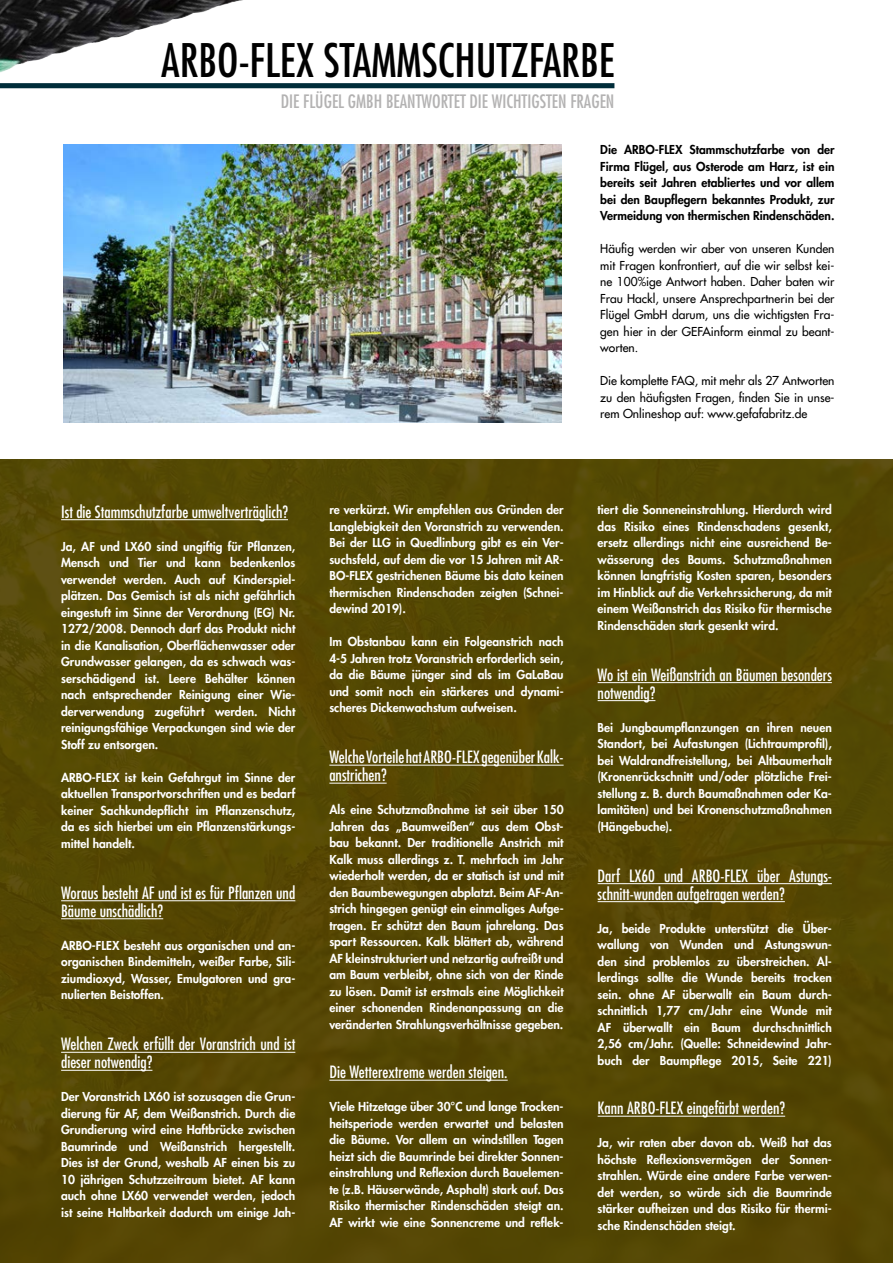
<style>
.page{position:relative;width:893px;height:1263px;background:#fff}
.page>*{position:absolute;margin:0;border:0;box-sizing:border-box;transform-origin:0 0}
.t1{font:condensed 45px "Futura LT";color:#000}
.t2{font:condensed 18px "Futura LT";color:#b3b2b2}
.t3{font:condensed 16.5px/18px "Futura LT";color:#fff}
.t4{font:800 12px/16.5px "Futura LT";color:#fff;text-align:justify}
.t5{font:12px/16.5px "Futura LT";color:#000;text-align:justify}
.t6{font:800 12px/16.5px "Futura LT";color:#000;text-align:justify}
</style>
<div class="page">
<img style="left:0;top:0;width:243px;height:72px">
<div style="left:0;top:83px;width:614px;height:5px;background:#002d3a"></div>
<img style="left:64px;top:145px;width:497px;height:278px">
<div style="left:1px;top:459px;width:892px;height:804px;background:#534703"></div>
<hr style="left:61px;top:519px;width:227px;height:1px;background:#fff">
<hr style="left:61px;top:900px;width:234px;height:1px;background:#fff">
<hr style="left:61px;top:918px;width:102px;height:1px;background:#fff">
<hr style="left:61px;top:1052px;width:234px;height:1px;background:#fff">
<hr style="left:61px;top:1070px;width:91px;height:1px;background:#fff">
<hr style="left:329px;top:765px;width:235px;height:1px;background:#fff">
<hr style="left:329px;top:783px;width:58px;height:1px;background:#fff">
<hr style="left:329px;top:1080px;width:179px;height:1px;background:#fff">
<hr style="left:598px;top:682px;width:234px;height:1px;background:#fff">
<hr style="left:598px;top:700px;width:57px;height:1px;background:#fff">
<hr style="left:598px;top:883px;width:234px;height:1px;background:#fff">
<hr style="left:598px;top:901px;width:187px;height:1px;background:#fff">
<hr style="left:598px;top:1116px;width:187px;height:1px;background:#fff">
<h1 class="t1" style="left:161px;top:33px;width:455px">ARBO-FLEX STAMMSCHUTZFARBE</h1>
<h2 class="t2" style="left:281px;top:91px;width:335px">DIE FLÜGEL GMBH BEANTWORTET DIE WICHTIGSTEN FRAGEN</h2>
<p class="t6" style="left:600px;top:141px;width:236px">Die ARBO-FLEX Stammschutzfarbe von der Firma Flügel, aus Osterode am Harz, ist ein bereits seit Jahren etabliertes und vor allem bei den Baupflegern bekanntes Produkt, zur Vermeidung von thermischen Rindenschäden.</p>
<p class="t5" style="left:600px;top:240px;width:236px">Häufig werden wir aber von unseren Kunden mit Fragen konfrontiert, auf die wir selbst kei&shy;ne 100%ige Antwort haben. Daher baten wir Frau Hackl, unsere Ansprechpartnerin bei der Flügel GmbH darum, uns die wichtigsten Fra&shy;gen hier in der GEFAinform einmal zu beant&shy;worten.</p>
<p class="t5" style="left:600px;top:372px;width:236px">Die komplette FAQ, mit mehr als 27 Antworten zu den häufigsten Fragen, finden Sie in unse&shy;rem Onlineshop auf: www.gefafabritz.de</p>
<h3 class="t3" style="left:61px;top:502px;width:228px">Ist die Stammschutzfarbe umweltverträglich?</h3>
<p class="t4" style="left:61px;top:538px;width:236px">Ja, AF und LX60 sind ungiftig für Pflanzen, Mensch und Tier und kann bedenkenlos verwendet werden. Auch auf Kinderspiel&shy;plätzen. Das Gemisch ist als nicht gefährlich eingestuft im Sinne der Verordnung (EG) Nr.<br>1272/2008. Dennoch darf das Produkt nicht in die Kanalisation, Oberflächenwasser oder Grundwasser gelangen, da es schwach was&shy;serschädigend ist. Leere Behälter können nach entsprechender Reinigung einer Wie&shy;derverwendung zugeführt werden. Nicht reinigungsfähige Verpackungen sind wie der Stoff zu entsorgen.</p>
<p class="t4" style="left:61px;top:769px;width:236px">ARBO-FLEX ist kein Gefahrgut im Sinne der aktuellen Transportvorschriften und es bedarf keiner Sachkundepflicht im Pflanzenschutz, da es sich hierbei um ein Pflanzenstärkungs&shy;mittel handelt.</p>
<h3 class="t3" style="left:61px;top:883px;width:236px">Woraus besteht AF und ist es für Pflanzen und<br>Bäume unschädlich?</h3>
<p class="t4" style="left:61px;top:937px;width:236px">ARBO-FLEX besteht aus organischen und an&shy;organischen Bindemitteln, weißer Farbe, Sili&shy;ziumdioxyd, Wasser, Emulgatoren und gra&shy;nulierten Beistoffen.</p>
<h3 class="t3" style="left:61px;top:1035px;width:236px">Welchen Zweck erfüllt der Voranstrich und ist dieser notwendig?</h3>
<p class="t4" style="left:61px;top:1088px;width:236px">Der Voranstrich LX60 ist sozusagen die Grun&shy;dierung für AF, dem Weißanstrich. Durch die Grundierung wird eine Haftbrücke zwischen Baumrinde und Weißanstrich hergestellt.<br>Dies ist der Grund, weshalb AF einen bis zu 10 jährigen Schutzzeitraum bietet. AF kann auch ohne LX60 verwendet werden, jedoch ist seine Haltbarkeit dadurch um einige Jah-</p>
<p class="t4" style="left:329px;top:501px;width:236px">re verkürzt. Wir empfehlen aus Gründen der Langlebigkeit den Voranstrich zu verwenden.<br>Bei der LLG in Quedlinburg gibt es ein Ver&shy;suchsfeld, auf dem die vor 15 Jahren mit AR-BO-FLEX gestrichenen Bäume bis dato keinen thermischen Rindenschaden zeigten (Schnei&shy;dewind 2019).</p>
<p class="t4" style="left:329px;top:633px;width:236px">Im Obstanbau kann ein Folgeanstrich nach 4-5 Jahren trotz Voranstrich erforderlich sein, da die Bäume jünger sind als im GaLaBau und somit noch ein stärkeres und dynami&shy;scheres Dickenwachstum aufweisen.</p>
<h3 class="t3" style="left:329px;top:748px;width:236px">Welche Vorteile hat ARBO-FLEX gegenüber Kalk&shy;anstrichen?</h3>
<p class="t4" style="left:329px;top:801px;width:236px">Als eine Schutzmaßnahme ist seit über 150<br>Jahren das „Baumweißen“ aus dem Obst&shy;bau bekannt. Der traditionelle Anstrich mit Kalk muss allerdings z. T. mehrfach im Jahr wiederholt werden, da er statisch ist und mit den Baumbewegungen abplatzt. Beim AF-An&shy;strich hingegen genügt ein einmaliges Aufge&shy;tragen. Er schützt den Baum jahrelang. Das spart Ressourcen. Kalk blättert ab, während AF kleinstrukturiert und netzartig aufreißt und am Baum verbleibt, ohne sich von der Rinde zu lösen. Damit ist erstmals eine Möglichkeit einer schonenden Rindenanpassung an die veränderten Strahlungsverhältnisse gegeben.</p>
<h3 class="t3" style="left:329px;top:1063px;width:180px">Die Wetterextreme werden steigen.</h3>
<p class="t4" style="left:329px;top:1098px;width:236px">Viele Hitzetage über 30°C und lange Trocken&shy;heitsperiode werden erwartet und belasten die Bäume. Vor allem an windstillen Tagen heizt sich die Baumrinde bei direkter Sonnen&shy;einstrahlung und Reflexion durch Bauelemen&shy;te (z.B. Häuserwände, Asphalt) stark auf. Das Risiko thermischer Rindenschäden steigt an.<br>AF wirkt wie eine Sonnencreme und reflek-</p>
<p class="t4" style="left:598px;top:501px;width:236px">tiert die Sonneneinstrahlung. Hierdurch wird das Risiko eines Rindenschadens gesenkt, ersetz allerdings nicht eine ausreichend Be&shy;wässerung des Baums. Schutzmaßnahmen können langfristig Kosten sparen, besonders im Hinblick auf die Verkehrssicherung, da mit einem Weißanstrich das Risiko für thermische Rindenschäden stark gesenkt wird.</p>
<h3 class="t3" style="left:598px;top:665px;width:236px">Wo ist ein Weißanstrich an Bäumen besonders notwendig?</h3>
<p class="t4" style="left:598px;top:719px;width:236px">Bei Jungbaumpflanzungen an ihren neuen Standort, bei Aufastungen (Lichtraumprofil), bei Waldrandfreistellung, bei Altbaumerhalt (Kronenrückschnitt und/oder plötzliche Frei&shy;stellung z. B. durch Baumaßnahmen oder Ka&shy;lamitäten) und bei Kronenschutzmaßnahmen (Hängebuche).</p>
<h3 class="t3" style="left:598px;top:866px;width:236px">Darf LX60 und ARBO-FLEX über Astungs&shy;schnitt-wunden aufgetragen werden?</h3>
<p class="t4" style="left:598px;top:920px;width:236px">Ja, beide Produkte unterstützt die Über&shy;wallung von Wunden und Astungswun&shy;den sind problemlos zu überstreichen. Al&shy;lerdings sollte die Wunde bereits trocken sein. ohne AF überwallt ein Baum durch&shy;schnittlich 1,77 cm/Jahr eine Wunde mit AF überwallt ein Baum durchschnittlich 2,56 cm/Jahr. (Quelle: Schneidewind Jahr&shy;buch der Baumpflege 2015, Seite 221)</p>
<h3 class="t3" style="left:598px;top:1099px;width:189px">Kann ARBO-FLEX eingefärbt werden?</h3>
<p class="t4" style="left:598px;top:1134px;width:236px">Ja, wir raten aber davon ab. Weiß hat das höchste Reflexionsvermögen der Sonnen&shy;strahlen. Würde eine andere Farbe verwen&shy;det werden, so würde sich die Baumrinde stärker aufheizen und das Risiko für thermi&shy;sche Rindenschäden steigt.</p>
</div>
